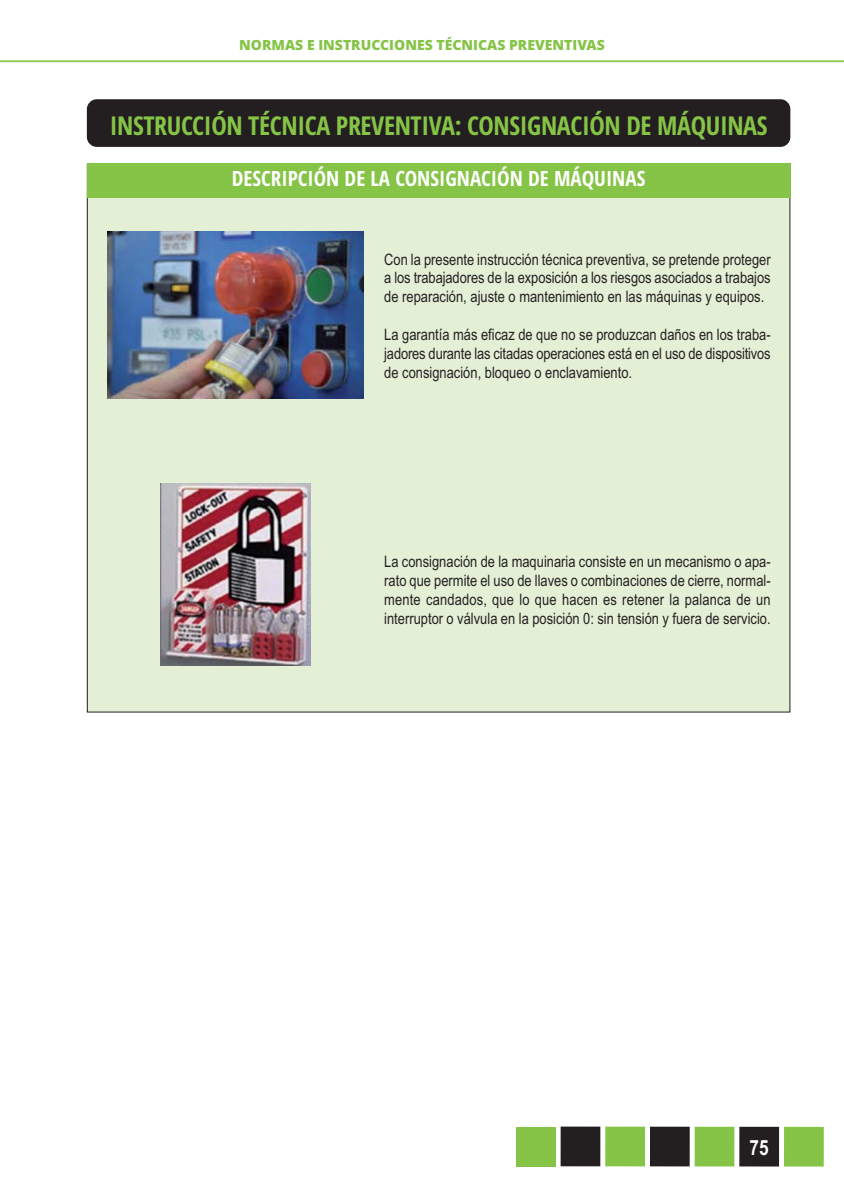
<style>
.page{position:relative;width:844px;height:1191px;background:#fff}
.page>*{position:absolute;margin:0;border:0;box-sizing:border-box;transform-origin:0 0}
.t1{font:700 condensed 25.9px "Open Sans";letter-spacing:-.015em;color:#85c446}
.t2{font:700 condensed 21px "Open Sans";color:#fff}
.t3{font:700 21px "Arial Narrow";color:#fff}
.t4{font:15.75px/18.9px "Arial Narrow";color:#231f20;text-align:justify}
.t5{font:800 14px "Open Sans";color:#85c446}
</style>
<div class="page">
<div style="left:515px;top:1126px;width:40px;height:40px;background:#85c446"></div>
<div style="left:560px;top:1126px;width:40px;height:40px;background:#231f20"></div>
<div style="left:605px;top:1126px;width:40px;height:40px;background:#85c446"></div>
<div style="left:649px;top:1126px;width:40px;height:40px;background:#231f20"></div>
<div style="left:694px;top:1126px;width:40px;height:40px;background:#85c446"></div>
<div style="left:739px;top:1126px;width:39px;height:40px;background:#231f20"></div>
<div style="left:783px;top:1126px;width:40px;height:40px;background:#85c446"></div>
<hr style="left:0;top:60px;width:843px;height:2px;background:#85c446">
<div style="left:87px;top:99px;width:703px;height:48px;background:#231f20;border-radius:10px"></div>
<div style="left:87px;top:165px;width:702px;height:547px;background:#e4f0d6"></div>
<div style="left:87px;top:163px;width:703px;height:35px;background:#85c446"></div>
<img style="left:108px;top:232px;width:255px;height:166px">
<img style="left:161px;top:483px;width:149px;height:182px">
<p class="t5" style="left:239px;top:37px;width:367px">NORMAS E INSTRUCCIONES TÉCNICAS PREVENTIVAS</p>
<h1 class="t1" style="left:110px;top:115px;width:659px">INSTRUCCIÓN TÉCNICA PREVENTIVA: CONSIGNACIÓN DE MÁQUINAS</h1>
<h2 class="t2" style="left:232px;top:170px;width:415px">DESCRIPCIÓN DE LA CONSIGNACIÓN DE MÁQUINAS</h2>
<p class="t4" style="left:384px;top:251px;width:388px">Con la presente instrucción técnica preventiva, se pretende proteger a los trabajadores de la exposición a los riesgos asociados a trabajos de reparación, ajuste o mantenimiento en las máquinas y equipos.</p>
<p class="t4" style="left:384px;top:327px;width:388px">La garantía más eficaz de que no se produzcan daños en los traba&shy;jadores durante las citadas operaciones está en el uso de dispositivos de consignación, bloqueo o enclavamiento.</p>
<p class="t4" style="left:384px;top:553px;width:388px">La consignación de la maquinaria consiste en un mecanismo o apa&shy;rato que permite el uso de llaves o combinaciones de cierre, normal&shy;mente candados, que lo que hacen es retener la palanca de un interruptor o válvula en la posición 0: sin tensión y fuera de servicio.</p>
<h2 class="t3" style="left:749px;top:1140px;width:21px">75</h2>
</div>
